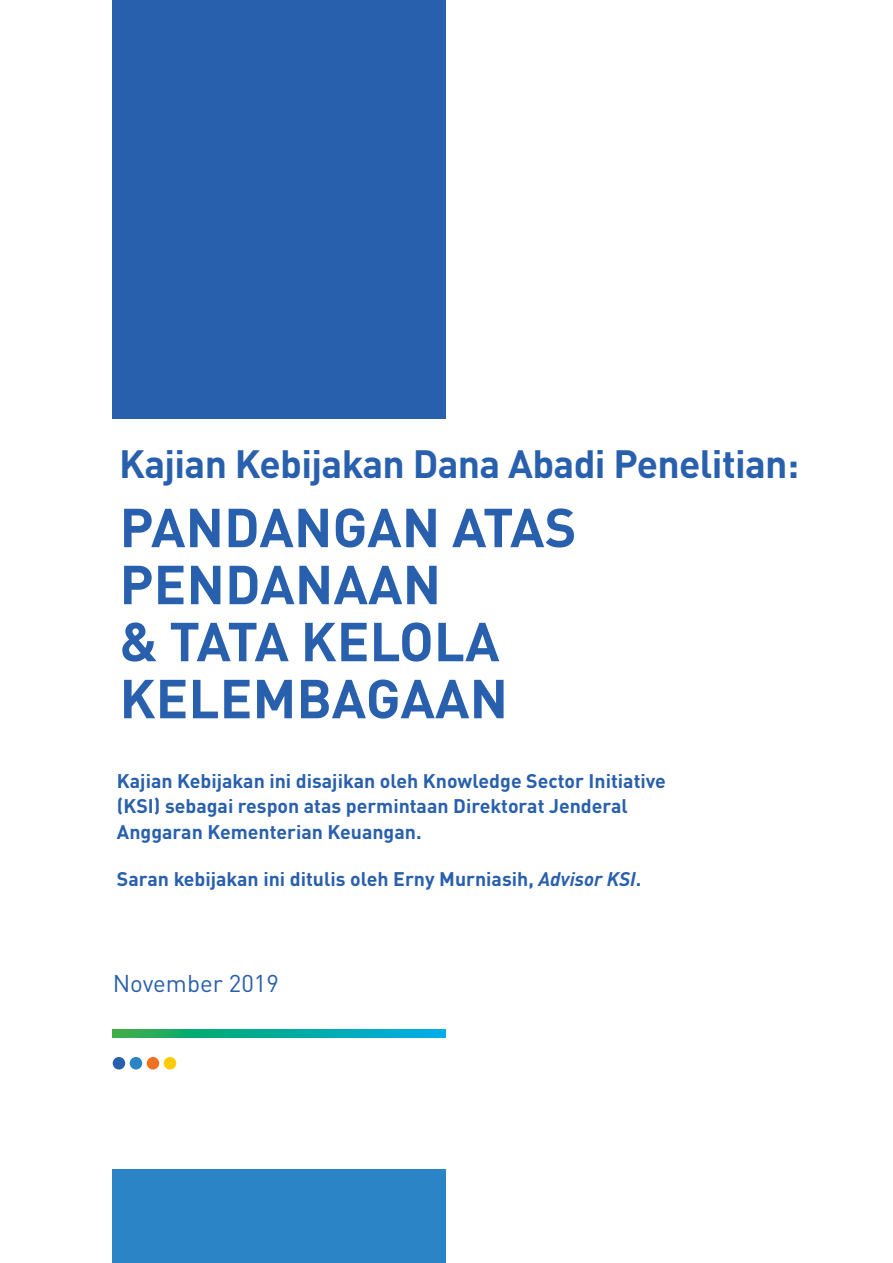
<style>
.page{position:relative;width:893px;height:1263px;background:#fff}
.page>*{position:absolute;margin:0;border:0;box-sizing:border-box;transform-origin:0 0}
.t1{font:700 54px/57px "DIN Pro";letter-spacing:.005em;color:#2960ad}
.t2{font:700 39px "DIN Pro";letter-spacing:-.015em;color:#2960ad}
.t3{font:24px "DIN Pro";color:#2960ad}
.t4{font:700 19.5px/25.5px "DIN Pro";color:#2960ad}
.s1{font-style:italic}
</style>
<div class="page">
<svg style="left:113px;top:1029px;width:333px;height:8px;background:#09ac99"></svg>
<div style="left:113px;top:1057px;width:12px;height:12px;background:#2960ad;border-radius:50%"></div>
<div style="left:130px;top:1057px;width:12px;height:12px;background:#2a84c6;border-radius:50%"></div>
<div style="left:147px;top:1057px;width:12px;height:12px;background:#f36f21;border-radius:50%"></div>
<div style="left:164px;top:1057px;width:12px;height:12px;background:#ffcb05;border-radius:50%"></div>
<div style="left:113px;top:0;width:333px;height:418px;background:#2960ad"></div>
<div style="left:113px;top:1169px;width:333px;height:94px;background:#2a84c6"></div>
<h2 class="t2" style="left:119px;top:432px;width:681px">Kajian Kebijakan Dana Abadi Penelitian:</h2>
<h1 class="t1" style="left:119px;top:493px;width:459px">PANDANGAN ATAS<br>PENDANAAN<br>&amp; TATA KELOLA<br>KELEMBAGAAN</h1>
<p class="t4" style="left:117px;top:766px;width:551px">Kajian Kebijakan ini disajikan oleh Knowledge Sector Initiative (KSI) sebagai respon atas permintaan Direktorat Jenderal<br>Anggaran Kementerian Keuangan.</p>
<p class="t4" style="left:117px;top:863px;width:526px">Saran kebijakan ini ditulis oleh Erny Murniasih, <span class="s1">Advisor KSI</span>.</p>
<p class="t3" style="left:113px;top:967px;width:168px">November 2019</p>
</div>
